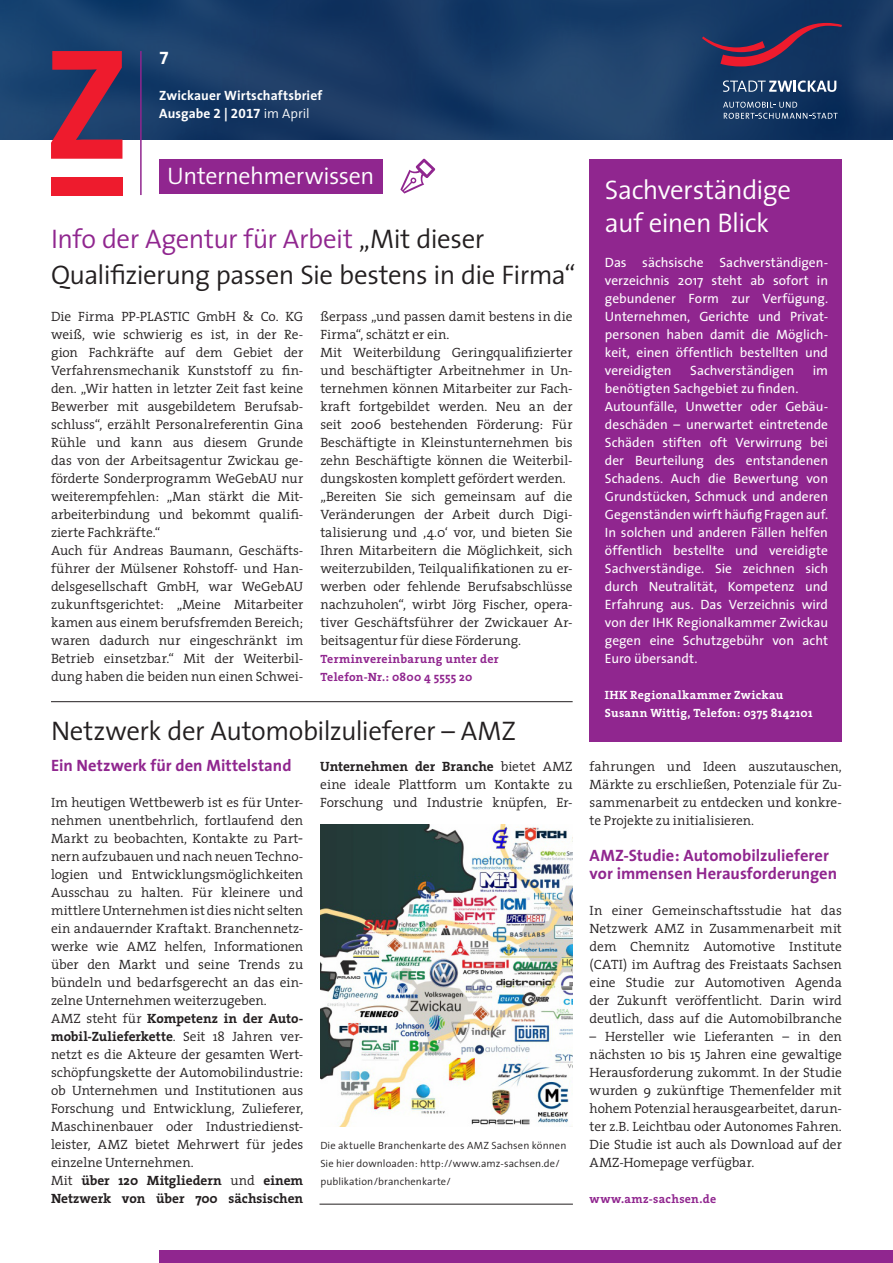
<style>
.page{position:relative;width:893px;height:1263px;background:#fff}
.page>*{position:absolute;margin:0;border:0;box-sizing:border-box;transform-origin:0 0}
.t1{font:300 27px/36px "The Sans";letter-spacing:-.02em;color:#231f20}
.t2{font:300 27px/33px "The Sans";letter-spacing:-.02em;color:#fff}
.t3{font:300 24px "The Sans";letter-spacing:-.02em;color:#fff}
.t4{font:18px "The Sans Bold Expert";color:#fff}
.t5{font:700 16.5px/18px "The Sans";color:#90268f}
.t6{font:300 13.5px/18px "The Serif";letter-spacing:-.005em;color:#231f20;text-align:justify}
.t7{font:13.5px/18px "The Sans";color:#fff;text-align:justify}
.t8{font:700 13.5px/18px "The Sans";letter-spacing:.01em;color:#fff}
.t9{font:700 12px/18px "The Serif";letter-spacing:.02em;color:#90268f}
.t10{font:700 12px/18px "The Serif";letter-spacing:.02em;color:#fff}
.t11{font:300 10.5px/18px "The Sans";letter-spacing:.01em;color:#231f20}
.s1{font-family:"The Sans Bold Expert";font-weight:400}
.s2{font-weight:300}
.s3{color:#90268f}
.s4{font-weight:700}
</style>
<div class="page">
<div style="left:159px;top:1251px;width:734px;height:12px;background:#90268f"></div>
<img style="left:0;top:0;width:893px;height:139px">
<div style="left:159px;top:159px;width:224px;height:35px;background:#90268f"></div>
<svg style="left:51px;top:51px;width:71px;height:108px;background:#912b49"></svg>
<div style="left:51px;top:177px;width:71px;height:18px;background:#ee1b2d"></div>
<svg style="left:723px;top:102px;width:115px;height:17px;background:#385579"></svg>
<svg style="left:702px;top:23px;width:140px;height:43px;background:#3c2f57"></svg>
<svg style="left:723px;top:80px;width:113px;height:12px"></svg>
<hr style="left:140px;top:51px;width:2px;height:144px;background:#90268f">
<svg style="left:400px;top:159px;width:35px;height:35px"></svg>
<div style="left:590px;top:159px;width:252px;height:582px;background:#90268f"></div>
<hr style="left:51px;top:701px;width:522px;height:1px;background:#231f20">
<img style="left:321px;top:825px;width:252px;height:302px">
<hr style="left:319px;top:1204px;width:254px;height:1px;background:#231f20">
<h3 class="t4" style="left:159px;top:43px;width:11px">7</h3>
<p class="t8" style="left:159px;top:86px;width:165px">Zwickauer Wirtschaftsbrief<br>Ausgabe <span class="s1">2</span> | <span class="s1">2017</span> <span class="s2">im April</span></p>
<h2 class="t3" style="left:167px;top:156px;width:208px">Unternehmerwissen</h2>
<h1 class="t1" style="left:51px;top:220px;width:526px"><span class="s3">Info der Agentur für Arbeit</span> „Mit dieser<br>Qualifizierung passen Sie bestens in die Firma“</h1>
<p class="t6" style="left:51px;top:307px;width:254px;text-align:left">Die Firma PP-PLASTIC GmbH &amp; Co. KG weiß, wie schwierig es ist, in der Re&shy;gion Fachkräfte auf dem Gebiet der Verfahrensmechanik Kunststoff zu fin&shy;den. „Wir hatten in letzter Zeit fast keine Bewerber mit ausgebildetem Berufsab&shy;schluss“, erzählt Personalreferentin Gina Rühle und kann aus diesem Grunde das von der Arbeitsagentur Zwickau ge&shy;förderte Sonderprogramm WeGebAU nur weiterempfehlen: „Man stärkt die Mit&shy;arbeiterbindung und bekommt qualifi&shy;zierte Fachkräfte.“<br>Auch für Andreas Baumann, Geschäfts&shy;führer der Mülsener Rohstoff- und Han&shy;delsgesellschaft GmbH, war WeGebAU zukunftsgerichtet: „Meine Mitarbeiter kamen aus einem berufsfremden Bereich; waren dadurch nur eingeschränkt im Betrieb einsetzbar.“ Mit der Weiterbil&shy;dung haben die beiden nun einen Schwei-</p>
<p class="t6" style="left:320px;top:307px;width:254px;text-align:left">ßerpass „und passen damit bestens in die Firma“, schätzt er ein.<br>Mit Weiterbildung Geringqualifizierter und beschäftigter Arbeitnehmer in Un&shy;ternehmen können Mitarbeiter zur Fach&shy;kraft fortgebildet werden. Neu an der seit 2006 bestehenden Förderung: Für Beschäftigte in Kleinstunternehmen bis zehn Beschäftigte können die Weiterbil&shy;dungskosten komplett gefördert werden. „Bereiten Sie sich gemeinsam auf die Veränderungen der Arbeit durch Digi&shy;talisierung und ‚4.0‘ vor, und bieten Sie Ihren Mitarbeitern die Möglichkeit, sich weiterzubilden, Teilqualifikationen zu er&shy;werben oder fehlende Berufsabschlüsse nachzuholen“, wirbt Jörg Fischer, opera&shy;tiver Geschäftsführer der Zwickauer Ar&shy;beitsagentur für diese Förderung.</p>
<p class="t9" style="left:320px;top:650px;width:180px">Terminvereinbarung unter der<br>Telefon-Nr.: 0800 4 5555 20</p>
<h1 class="t1" style="left:51px;top:712px;width:467px">Netzwerk der Automobilzulieferer – AMZ</h1>
<p class="t5" style="left:51px;top:756px;width:242px">Ein Netzwerk für den Mittelstand</p>
<p class="t6" style="left:51px;top:793px;width:254px;text-align:left">Im heutigen Wettbewerb ist es für Unter&shy;nehmen unentbehrlich, fortlaufend den Markt zu beobachten, Kontakte zu Part&shy;nern aufzubauen und nach neuen Techno&shy;logien und Entwicklungsmöglichkeiten Ausschau zu halten. Für kleinere und mittlere Unternehmen ist dies nicht selten ein andauernder Kraftakt. Branchennetz&shy;werke wie AMZ helfen, Informationen über den Markt und seine Trends zu bündeln und bedarfsgerecht an das ein&shy;zelne Unternehmen weiterzugeben.<br>AMZ steht für <span class="s4">Kompetenz in der Auto&shy;mobil-Zulieferkette</span>. Seit 18 Jahren ver&shy;netzt es die Akteure der gesamten Wert&shy;schöpfungskette der Automobilindustrie: ob Unternehmen und Institutionen aus Forschung und Entwicklung, Zulieferer, Maschinenbauer oder Industriedienst&shy;leister, AMZ bietet Mehrwert für jedes einzelne Unternehmen.<br>Mit <span class="s4">über 120 Mitgliedern</span> und <span class="s4">einem Netzwerk von über 700 sächsischen</span></p>
<p class="t6" style="left:320px;top:757px;width:254px"><span class="s4">Unternehmen der Branche</span> bietet AMZ eine ideale Plattform um Kontakte zu Forschung und Industrie knüpfen, Er-</p>
<p class="t11" style="left:320px;top:1136px;width:248px">Die aktuelle Branchenkarte des AMZ Sachsen können<br>Sie hier downloaden: http://www.amz-sachsen.de/ publikation/branchenkarte/</p>
<h1 class="t2" style="left:605px;top:172px;width:188px">Sachverständige auf einen Blick</h1>
<p class="t7" style="left:605px;top:253px;width:225px">Das sächsische Sachverständigen&shy;verzeichnis 2017 steht ab sofort in gebundener Form zur Verfügung.<br>Unternehmen, Gerichte und Privat&shy;personen haben damit die Möglich&shy;keit, einen öffentlich bestellten und vereidigten</p>
<p class="t7" style="left:690px;top:361px;width:106px">Sachverständigen</p>
<p class="t7" style="left:813px;top:361px;width:17px">im</p>
<p class="t7" style="left:605px;top:379px;width:225px;text-align:left">benötigten Sachgebiet zu finden.<br>Autounfälle, Unwetter oder Gebäu&shy;deschäden – unerwartet eintretende Schäden stiften oft Verwirrung bei der Beurteilung des entstandenen Schadens. Auch die Bewertung von Grundstücken, Schmuck und anderen Gegenständen wirft häufig Fragen auf.<br>In solchen und anderen Fällen helfen öffentlich bestellte und vereidigte Sachverständige. Sie zeichnen sich durch Neutralität, Kompetenz und Erfahrung aus. Das Verzeichnis wird von der IHK Regionalkammer Zwickau gegen eine Schutzgebühr von acht Euro übersandt.</p>
<p class="t10" style="left:605px;top:686px;width:209px">IHK Regionalkammer Zwickau<br>Susann Wittig, Telefon: 0375 8142101</p>
<p class="t6" style="left:590px;top:757px;width:254px">fahrungen und Ideen auszutauschen, Märkte zu erschließen, Potenziale für Zu&shy;sammenarbeit zu entdecken und konkre&shy;te Projekte zu initialisieren.</p>
<p class="t5" style="left:590px;top:846px;width:249px">AMZ-Studie: Automobilzulieferer vor immensen Herausforderungen</p>
<p class="t6" style="left:590px;top:901px;width:254px">In einer Gemeinschaftsstudie hat das Netzwerk AMZ in Zusammenarbeit mit dem Chemnitz Automotive Institute (CATI) im Auftrag des Freistaats Sachsen eine Studie zur Automotiven Agenda der Zukunft veröffentlicht. Darin wird deutlich, dass auf die Automobilbranche</p>
<p class="t6" style="left:590px;top:1027px;width:254px">– Hersteller wie Lieferanten – in den nächsten 10 bis 15 Jahren eine gewaltige Herausforderung zukommt. In der Studie wurden 9 zukünftige Themenfelder mit hohem Potenzial herausgearbeitet, darun&shy;ter z.B. Leichtbau oder Autonomes Fahren.<br>Die Studie ist auch als Download auf der AMZ-Homepage verfügbar.</p>
<p class="t9" style="left:590px;top:1190px;width:128px">www.amz-sachsen.de</p>
</div>
